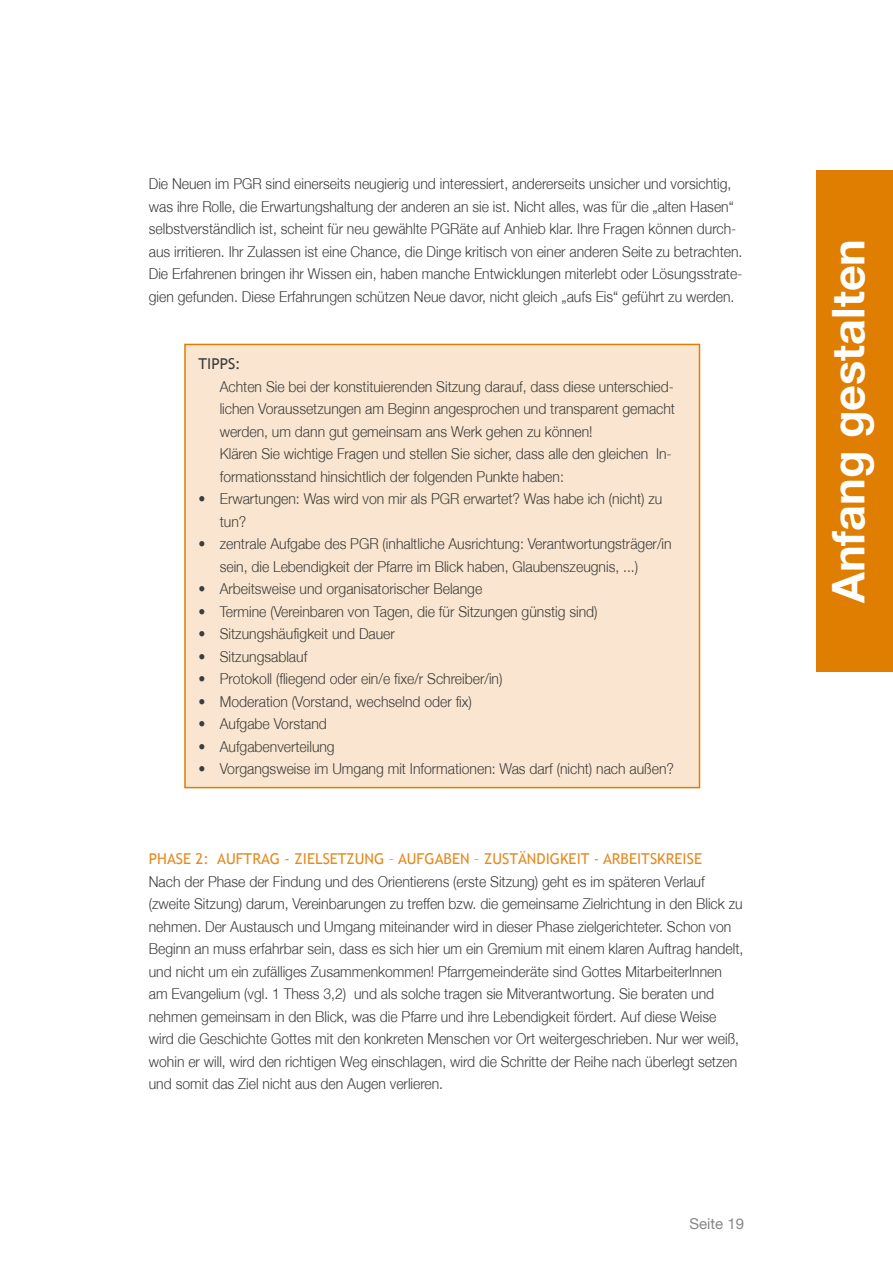
<style>
.page{position:relative;width:893px;height:1263px;background:#fff}
.page>*{position:absolute;margin:0;border:0;box-sizing:border-box;transform-origin:0 0}
.t1{font:700 45px "Helvetica Neue";color:#fff}
.t2{font:300 15px/22.5px "Helvetica Neue";color:#3c3c3b;scale:.93 1}
.t3{font:15px "Trebuchet MS";color:#e38b22}
.t4{font:15px "Helvetica Neue";color:#878787}
.t5{font:15px "Trebuchet MS";color:#3c3c3b}
</style>
<div class="page">
<div style="left:816px;top:170px;width:77px;height:502px;background:#df7e00"></div>
<div style="left:185px;top:344px;width:514px;height:444px;background:#fae6d0"></div>
<div style="left:184px;top:344px;width:516px;height:444px;border:2px solid #df7e00"></div>
<p class="t2" style="left:149px;top:172px;width:640px">Die Neuen im PGR sind einerseits neugierig und interessiert, andererseits unsicher und vorsichtig, was ihre Rolle, die Erwartungshaltung der anderen an sie ist. Nicht alles, was für die „alten Hasen“ selbstverständlich ist, scheint für neu gewählte PGRäte auf Anhieb klar. Ihre Fragen können durch&shy;aus irritieren. Ihr Zulassen ist eine Chance, die Dinge kritisch von einer anderen Seite zu betrachten.<br>Die Erfahrenen bringen ihr Wissen ein, haben manche Entwicklungen miterlebt oder Lösungsstrate&shy;gien gefunden. Diese Erfahrungen schützen Neue davor, nicht gleich „aufs Eis“ geführt zu werden.</p>
<p class="t5" style="left:198px;top:355px;width:44px">TIPPS:</p>
<p class="t2" style="left:220px;top:375px;width:491px">Achten Sie bei der konstituierenden Sitzung darauf, dass diese unterschied&shy;lichen Voraussetzungen am Beginn angesprochen und transparent gemacht werden, um dann gut gemeinsam ans Werk gehen zu können!<br>Klären Sie wichtige Fragen und stellen Sie sicher, dass alle den gleichen In&shy;formationsstand hinsichtlich der folgenden Punkte haben:</p>
<p class="t2" style="left:220px;top:487px;width:477px;text-indent:-21px">• Erwartungen: Was wird von mir als PGR erwartet? Was habe ich (nicht) zu tun?</p>
<p class="t2" style="left:220px;top:532px;width:487px;text-indent:-21px">• zentrale Aufgabe des PGR (inhaltliche Ausrichtung: Verantwortungsträger/in sein, die Lebendigkeit der Pfarre im Blick haben, Glaubenszeugnis, ...)</p>
<p class="t2" style="left:198px;top:577px;width:307px">• Arbeitsweise und organisatorischer Belange</p>
<p class="t2" style="left:198px;top:600px;width:431px">• Termine (Vereinbaren von Tagen, die für Sitzungen günstig sind)</p>
<p class="t2" style="left:198px;top:622px;width:213px">• Sitzungshäufigkeit und Dauer</p>
<p class="t2" style="left:198px;top:645px;width:119px">• Sitzungsablauf</p>
<p class="t2" style="left:198px;top:667px;width:328px">• Protokoll (fliegend oder ein/e fixe/r Schreiber/in)</p>
<p class="t2" style="left:198px;top:690px;width:296px">• Moderation (Vorstand, wechselnd oder fix)</p>
<p class="t2" style="left:198px;top:712px;width:140px">• Aufgabe Vorstand</p>
<p class="t2" style="left:198px;top:735px;width:148px">• Aufgabenverteilung</p>
<p class="t2" style="left:198px;top:757px;width:513px">• Vorgangsweise im Umgang mit Informationen: Was darf (nicht) nach außen?</p>
<p class="t3" style="left:149px;top:850px;width:555px">PHASE 2: AUFTRAG - ZIELSETZUNG – AUFGABEN – ZUSTÄNDIGKEIT - ARBEITSKREISE</p>
<p class="t2" style="left:149px;top:870px;width:641px">Nach der Phase der Findung und des Orientierens (erste Sitzung) geht es im späteren Verlauf (zweite Sitzung) darum, Vereinbarungen zu treffen bzw. die gemeinsame Zielrichtung in den Blick zu nehmen. Der Austausch und Umgang miteinander wird in dieser Phase zielgerichteter. Schon von Beginn an muss erfahrbar sein, dass es sich hier um ein Gremium mit einem klaren Auftrag handelt, und nicht um ein zufälliges Zusammenkommen! Pfarrgemeinderäte sind Gottes MitarbeiterInnen am Evangelium (vgl. 1 Thess 3,2) und als solche tragen sie Mitverantwortung. Sie beraten und nehmen gemeinsam in den Blick, was die Pfarre und ihre Lebendigkeit fördert. Auf diese Weise wird die Geschichte Gottes mit den konkreten Menschen vor Ort weitergeschrieben. Nur wer weiß, wohin er will, wird den richtigen Weg einschlagen, wird die Schritte der Reihe nach überlegt setzen und somit das Ziel nicht aus den Augen verlieren.</p>
<p class="t4" style="left:689px;top:1215px;width:56px">Seite 19</p>
<h1 class="t1" style="left:820px;top:603px;width:366px;rotate:-90deg">Anfang gestalten</h1>
</div>
